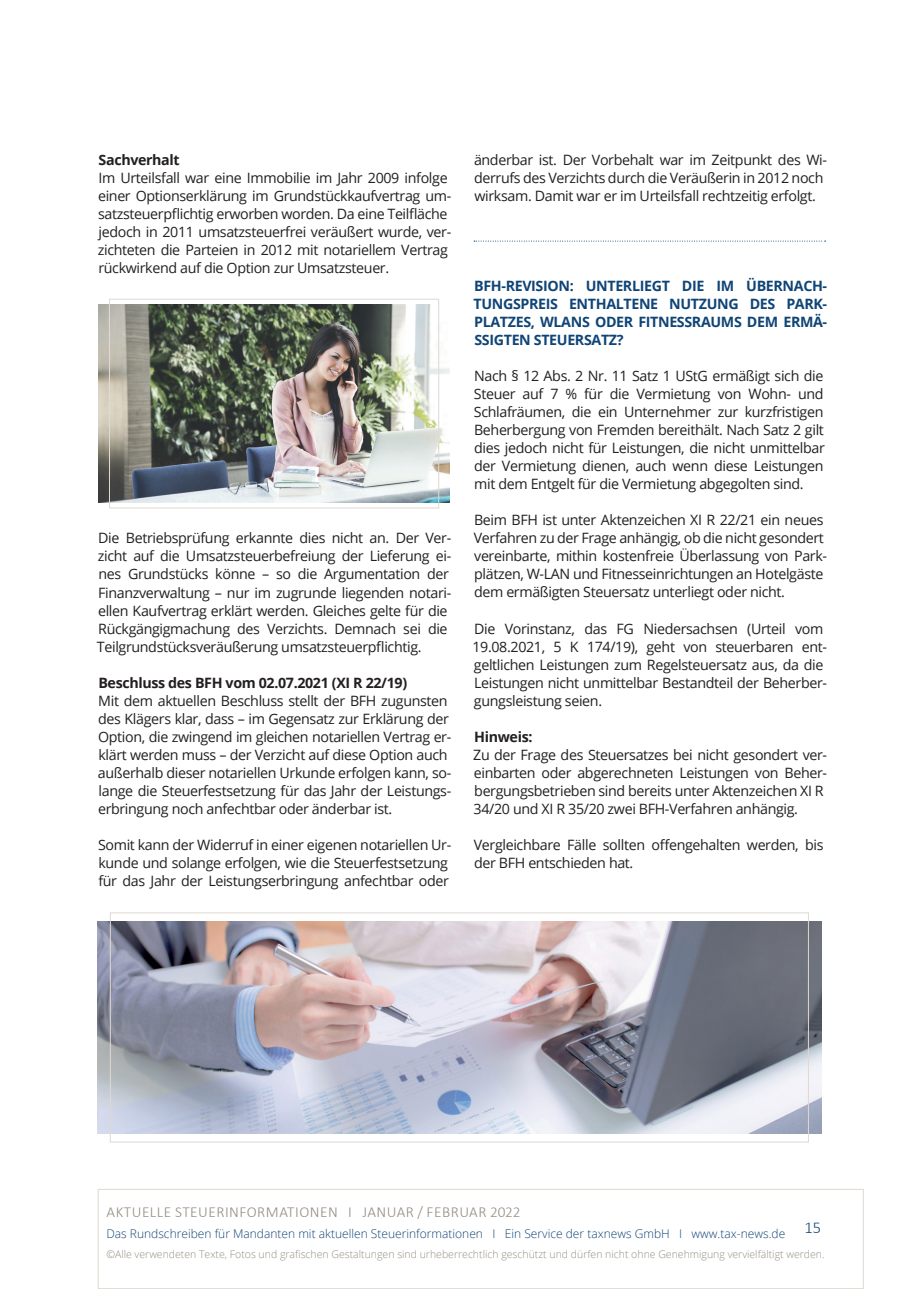
<style>
.page{position:relative;width:919px;height:1289px;background:#fff}
.page>*{position:absolute;margin:0;border:0;box-sizing:border-box;transform-origin:0 0}
.t1{font:300 16.5px "Calibri";color:#0f4476}
.t2{font:300 15.3px "Calibri";letter-spacing:.03em;color:#948e83}
.t3{font:14.25px/18px "Open Sans";letter-spacing:-.025em;color:#231f20}
.t4{font:700 14.25px/18px "Open Sans";letter-spacing:-.025em;color:#0f4476;text-align:justify}
.t5{font:700 14.25px "Open Sans";letter-spacing:-.025em;color:#231f20}
.t6{font:300 12px "Open Sans";color:#0f4476}
.t7{font:300 10.5px "Open Sans";color:#948e83}
</style>
<div class="page">
<div style="left:98px;top:1188px;width:765px;height:100px;border:1px solid #dfd9d1"></div>
<img style="left:99px;top:304px;width:350px;height:198px">
<div style="left:109px;top:299px;width:330px;height:209px;border:1px solid #dfd9d1"></div>
<img style="left:98px;top:921px;width:723px;height:211px">
<div style="left:110px;top:912px;width:698px;height:230px;border:1px solid #dfd9d1"></div>
<svg style="left:474px;top:241px;width:351px;height:1px"></svg>
<p class="t5" style="left:99px;top:150px;width:83px">Sachverhalt</p>
<p class="t3" style="left:98px;top:169px;width:355px">Im Urteilsfall war eine Immobilie im Jahr 2009 infolge einer Optionserklärung im Grundstückkaufvertrag um&shy;satzsteuerpflichtig erworben worden. Da eine Teilfläche jedoch in 2011 umsatzsteuerfrei veräußert wurde, ver&shy;zichteten die Parteien in 2012 mit notariellem Vertrag rückwirkend auf die Option zur Umsatzsteuer.</p>
<p class="t3" style="left:97px;top:529px;width:356px">Die Betriebsprüfung erkannte dies nicht an. Der Ver&shy;zicht auf die Umsatzsteuerbefreiung der Lieferung ei&shy;nes Grundstücks könne – so die Argumentation der Finanzverwaltung – nur im zugrunde liegenden notari&shy;ellen Kaufvertrag erklärt werden. Gleiches gelte für die Rückgängigmachung des Verzichts. Demnach sei die Teilgrundstücksveräußerung umsatzsteuerpflichtig.</p>
<p class="t5" style="left:98px;top:672px;width:310px">Beschluss des BFH vom 02.07.2021 (XI R 22/19)</p>
<p class="t3" style="left:98px;top:691px;width:355px">Mit dem aktuellen Beschluss stellt der BFH zugunsten des Klägers klar, dass – im Gegensatz zur Erklärung der Option, die zwingend im gleichen notariellen Vertrag er&shy;klärt werden muss – der Verzicht auf diese Option auch außerhalb dieser notariellen Urkunde erfolgen kann, so&shy;lange die Steuerfestsetzung für das Jahr der Leistungs&shy;erbringung noch anfechtbar oder änderbar ist.</p>
<p class="t3" style="left:98px;top:835px;width:355px">Somit kann der Widerruf in einer eigenen notariellen Ur&shy;kunde und solange erfolgen, wie die Steuerfestsetzung für das Jahr der Leistungserbringung anfechtbar oder</p>
<p class="t3" style="left:474px;top:151px;width:354px">änderbar ist. Der Vorbehalt war im Zeitpunkt des Wi&shy;derrufs des Verzichts durch die Veräußerin in 2012 noch wirksam. Damit war er im Urteilsfall rechtzeitig erfolgt.</p>
<p class="t4" style="left:473px;top:277px;width:355px">BFH-REVISION: UNTERLIEGT DIE IM ÜBERNACH-TUNGSPREIS ENTHALTENE NUTZUNG DES PARK-PLATZES, WLANS ODER FITNESSRAUMS DEM ERMÄ-SSIGTEN STEUERSATZ?</p>
<p class="t3" style="left:474px;top:367px;width:352px;text-align:justify">Nach § 12 Abs. 2 Nr. 11 Satz 1 UStG ermäßigt sich die Steuer auf 7 % für die Vermietung von Wohn- und Schlafräumen, die ein Unternehmer zur kurzfristigen Beherbergung von Fremden bereithält. Nach Satz 2 gilt dies jedoch nicht für Leistungen, die nicht unmittelbar der Vermietung dienen, auch wenn diese Leistungen mit dem Entgelt für die Vermietung abgegolten sind.</p>
<p class="t3" style="left:473px;top:511px;width:355px">Beim BFH ist unter Aktenzeichen XI R 22/21 ein neues Verfahren zu der Frage anhängig, ob die nicht gesondert vereinbarte, mithin kostenfreie Überlassung von Park&shy;plätzen, W-LAN und Fitnesseinrichtungen an Hotelgäste dem ermäßigten Steuersatz unterliegt oder nicht.</p>
<p class="t3" style="left:472px;top:619px;width:356px">Die Vorinstanz, das FG Niedersachsen (Urteil vom 19.08.2021, 5 K 174/19), geht von steuerbaren ent&shy;geltlichen Leistungen zum Regelsteuersatz aus, da die Leistungen nicht unmittelbar Bestandteil der Beherber&shy;gungsleistung seien.</p>
<p class="t5" style="left:474px;top:726px;width:60px">Hinweis:</p>
<p class="t3" style="left:473px;top:745px;width:355px">Zu der Frage des Steuersatzes bei nicht gesondert ver&shy;einbarten oder abgerechneten Leistungen von Beher&shy;bergungsbetrieben sind bereits unter Aktenzeichen XI R 34/20 und XI R 35/20 zwei BFH-Verfahren anhängig.</p>
<p class="t3" style="left:474px;top:835px;width:351px">Vergleichbare Fälle sollten offengehalten werden, bis der BFH entschieden hat.</p>
<p class="t2" style="left:107px;top:1202px;width:415px">AKTUELLE STEUERINFORMATIONEN I JANUAR / FEBRUAR 2022</p>
<p class="t6" style="left:106px;top:1224px;width:680px">Das Rundschreiben für Mandanten mit aktuellen Steuerinformationen I Ein Service der taxnews GmbH I www.tax-news.de</p>
<p class="t7" style="left:106px;top:1246px;width:719px">©Alle verwendeten Texte, Fotos und grafischen Gestaltungen sind urheberrechtlich geschützt und dürfen nicht ohne Genehmigung vervielfältigt werden.</p>
<p class="t1" style="left:804px;top:1216px;width:18px">15</p>
</div>
